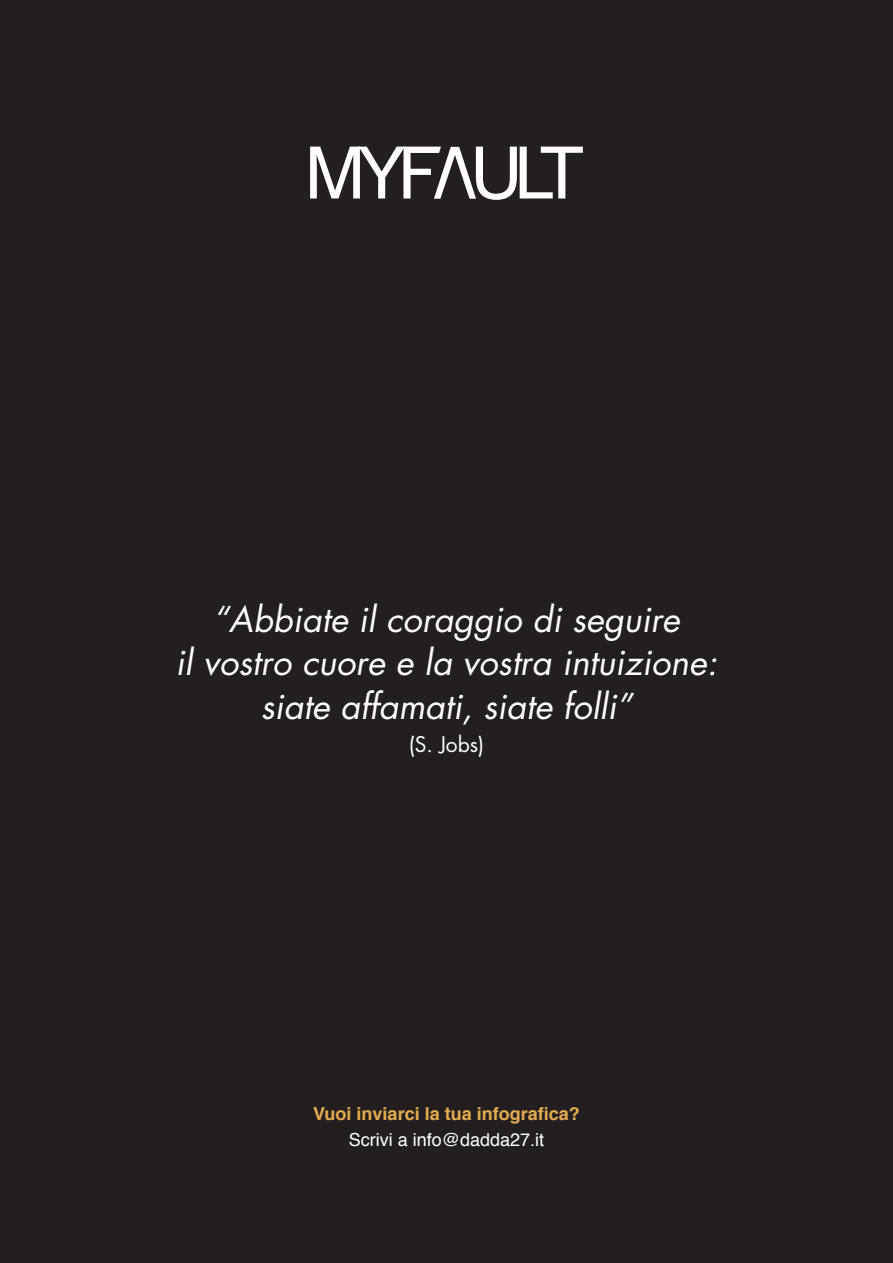
<style>
.page{position:relative;width:893px;height:1263px;background:#231f20}
.page>*{position:absolute;margin:0;border:0;box-sizing:border-box;transform-origin:0 0}
.t1{font:italic 34.5px/43.5px "Futura";color:#fff;text-align:center}
.t2{font:21px "Futura";color:#fff}
.t3{font:700 18px "Helvetica";color:#e3ab4f}
.t4{font:18px "Helvetica";color:#fff}
</style>
<div class="page">
<svg style="left:310px;top:147px;width:273px;height:53px"></svg>
<p class="t1" style="left:176px;top:597px;width:543px">“Abbiate il coraggio di seguire<br>il vostro cuore e la vostra intuizione: siate affamati, siate folli”</p>
<p class="t2" style="left:409px;top:729px;width:77px">(S. Jobs)</p>
<p class="t3" style="left:313px;top:1099px;width:268px">Vuoi inviarci la tua infografica?</p>
<p class="t4" style="left:349px;top:1126px;width:197px">Scrivi a info@dadda27.it</p>
</div>
